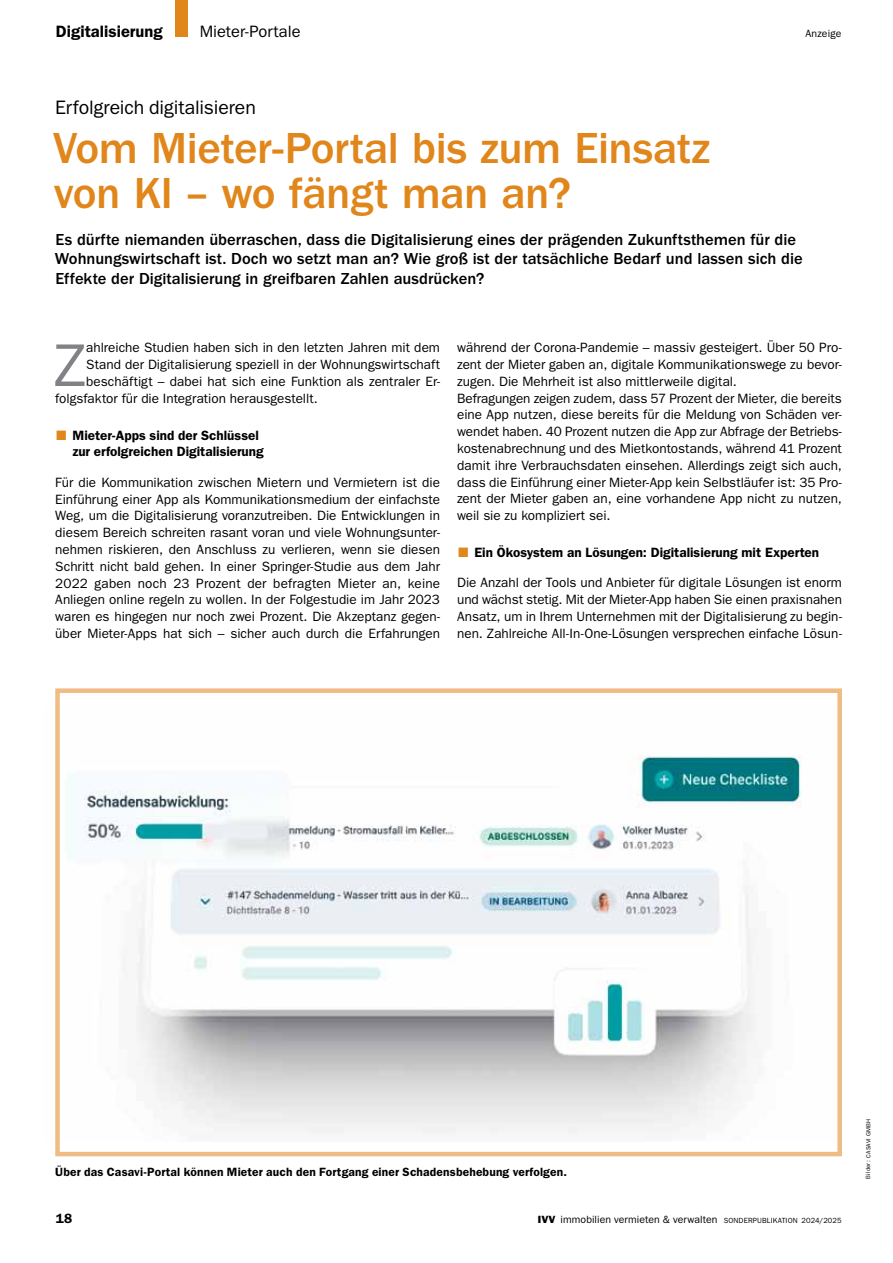
<style>
.page{position:relative;width:893px;height:1263px;background:#fff}
.page>*{position:absolute;margin:0;border:0;box-sizing:border-box;transform-origin:0 0}
.t1{font:60.45px "ITC Franklin Gothic Std";color:#808285}
.t2{font:500 45px/45px "ITC Franklin Gothic Std";letter-spacing:-.01em;color:#e0861b}
.t3{font:19.5px "ITC Franklin Gothic Std";color:#000}
.t4{font:500 16.5px/19.5px "ITC Franklin Gothic Std";color:#000}
.t5{font:600 16.5px "ITC Franklin Gothic Std";color:#000}
.t6{font:16.5px "ITC Franklin Gothic Std";color:#000}
.t7{font:13.5px/16.8px "ITC Franklin Gothic Std";color:#000;text-align:justify}
.t8{font:600 13.5px/16.8px "ITC Franklin Gothic Std";color:#000}
.t9{font:600 12px "ITC Franklin Gothic Std";letter-spacing:.015em;color:#000}
.t10{font:10.5px "ITC Franklin Gothic Std";letter-spacing:.01em;color:#000}
.t11{font:6px "ITC Franklin Gothic Std";letter-spacing:.035em;color:#000}
.s1{color:#e0861b}
.s2{font-family:"ITC Franklin Gothic Std Hvy"}
.s3{font-size:7.5px}
</style>
<div class="page">
<img style="left:69px;top:755px;width:733px;height:379px">
<div style="left:55px;top:688px;width:787px;height:468px;border:4px solid #efbc83"></div>
<p class="t5" style="left:56px;top:21px;width:108px">Digitalisierung</p>
<p class="t6" style="left:200px;top:22px;width:102px">Mieter-Portale</p>
<p class="t10" style="left:805px;top:27px;width:38px">Anzeige</p>
<h3 class="t3" style="left:55px;top:96px;width:202px">Erfolgreich digitalisieren</h3>
<h2 class="t2" style="left:53px;top:126px;width:659px">Vom Mieter-Portal bis zum Einsatz von KI – wo fängt man an?</h2>
<p class="t4" style="left:55px;top:229px;width:749px">Es dürfte niemanden überraschen, dass die Digitalisierung eines der prägenden Zukunftsthemen für die<br>Wohnungswirtschaft ist. Doch wo setzt man an? Wie groß ist der tatsächliche Bedarf und lassen sich die<br>Effekte der Digitalisierung in greifbaren Zahlen ausdrücken?</p>
<h1 class="t1" style="left:54px;top:331px;width:34px">Z</h1>
<p class="t7" style="left:86px;top:339px;width:355px">ahlreiche Studien haben sich in den letzten Jahren mit dem</p>
<p class="t7" style="left:86px;top:356px;width:355px">Stand der Digitalisierung speziell in der Wohnungswirtschaft</p>
<p class="t7" style="left:86px;top:373px;width:355px">beschäftigt – dabei hat sich eine Funktion als zentraler Er-</p>
<p class="t7" style="left:55px;top:390px;width:264px">folgsfaktor für die I ntegration herausgestellt.</p>
<p class="t8" style="left:73px;top:427px;width:193px;text-indent:-17px"><span class="s1">■</span> Mieter-Apps sind der Schlüssel zur erfolgreichen Digitalisierung</p>
<p class="t7" style="left:55px;top:474px;width:386px">Für die Kommunikation zwischen Mietern und Vermietern ist die Einführung einer App als Kommunikationsmedium der einfachste Weg, um die Digitalisierung voranzutreiben. Die Entwicklungen in diesem Bereich schreiten rasant voran und viele Wohnungsunter&shy;nehmen riskieren, den Anschluss zu verlieren, wenn sie diesen Schritt nicht bald gehen. I n einer Springer-Studie aus dem Jahr 2022 gaben noch 23 Prozent der befragten Mieter an, keine -Anliegen online regeln zu wollen. I n der Folgestudie im Jahr 2023 waren es hingegen nur noch zwei Prozent. Die Akzeptanz gegen&shy;über Mieter-Apps hat sich – sicher auch durch die Erfahrungen</p>
<p class="t7" style="left:457px;top:339px;width:386px;text-align:left">während der Corona-Pandemie – massiv gesteigert. Über 50 Pro&shy;zent der Mieter gaben an, digitale Kommunikationswege zu bevor&shy;zugen. Die Mehrheit ist also mittlerweile digital.<br>Befragungen zeigen zudem, dass 57 Prozent der Mieter, die bereits eine App nutzen, diese bereits für die Meldung von Schäden ver&shy;wendet haben. 40 Prozent nutzen die App zur Abfrage der Betriebs&shy;kostenabrechnung und des Mietkontostands, während 41 Prozent damit ihre Verbrauchsdaten einsehen. Allerdings zeigt sich auch, dass die Einführung einer Mieter-App kein Selbstläufer ist: 35 Pro&shy;zent der Mieter gaben an, eine vorhandene App nicht zu nutzen, weil sie zu kompliziert sei.</p>
<p class="t8" style="left:458px;top:544px;width:363px"><span class="s1">■</span> Ein Ökosystem an Lösungen: Digitalisierung mit Experten</p>
<p class="t7" style="left:457px;top:575px;width:386px">Die Anzahl der Tools und Anbieter für digitale Lösungen ist enorm und wächst stetig. Mit der Mieter-App haben Sie einen praxisnahen Ansatz, um in I hrem U nternehmen mit der Digitalisierung zu begin&shy;nen. Zahlreiche All-I n-One-Lösungen versprechen einfache Lösun-</p>
<p class="t9" style="left:55px;top:1164px;width:513px">Über das Casavi-Portal können Mieter auch den Fortgang einer Schadensbehebung verfolgen.</p>
<p class="t8" style="left:56px;top:1210px;width:18px">18</p>
<p class="t10" style="left:538px;top:1213px;width:305px"><span class="s2">IVV</span> immobilien vermieten &amp; verwalten <span class="s3">sonderpublikation 2024/2025</span></p>
<p class="t11" style="left:865px;top:1178px;width:61px;rotate:-90deg">Bilder: Casavi Gm bH</p>
</div>
